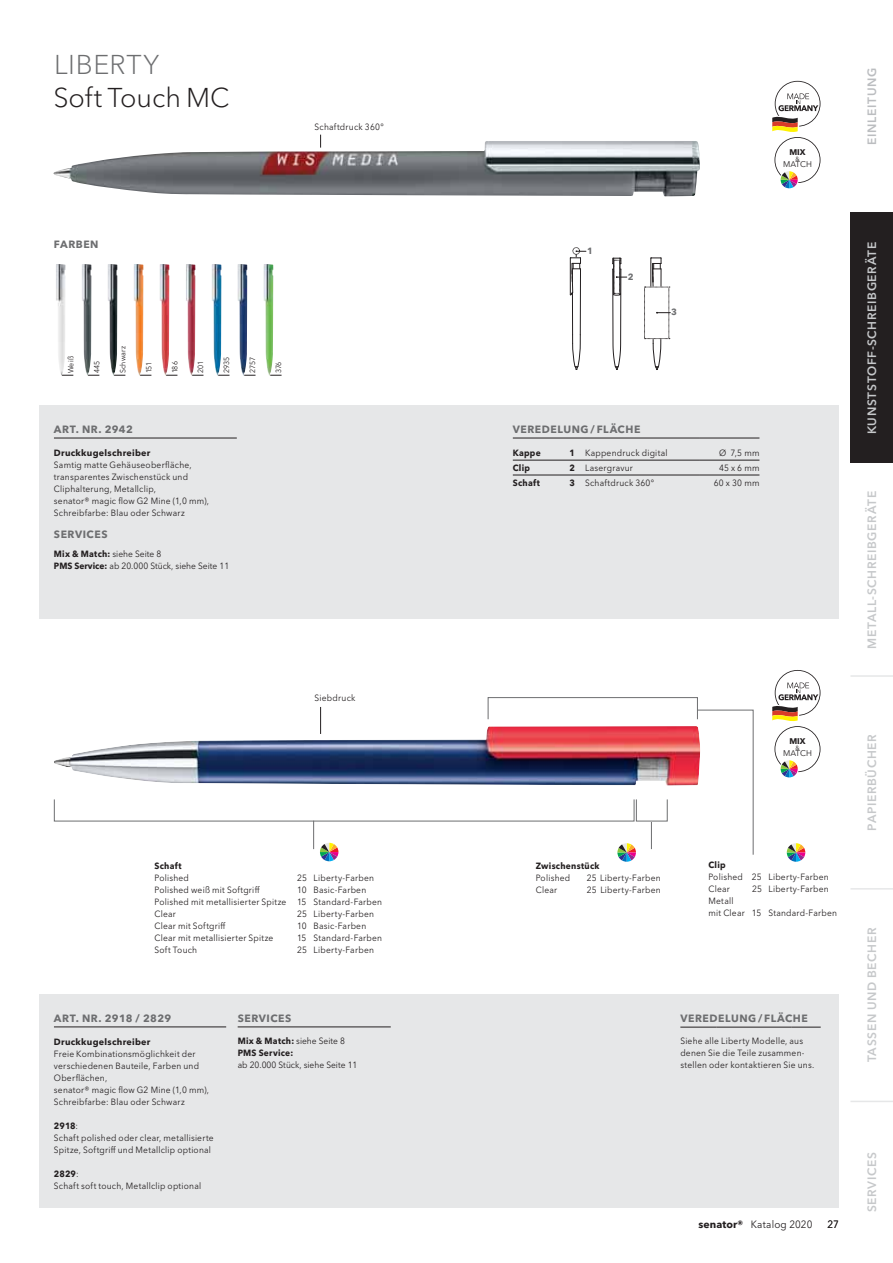
<style>
.page{position:relative;width:893px;height:1263px;background:#fff}
.page>*{position:absolute;margin:0;border:0;box-sizing:border-box;transform-origin:0 0}
.t1{font:300 27px "Avenir Next W1 G";letter-spacing:-.005em;color:#231f20}
.t2{font:300 27px "Avenir Next W1 G";letter-spacing:.025em;color:#6d6e70}
.t3{font:600 12px "Avenir Next W1 G";letter-spacing:.055em;color:#c6c8ca}
.t4{font:600 12px "Avenir Next W1 G";letter-spacing:.055em;color:#bbbdc0}
.t5{font:700 10.5px "Avenir Next W1 G";letter-spacing:.05em;color:#6d6e70}
.t6{font:10.5px "Avenir Next W1 G";letter-spacing:.02em;color:#231f20;scale:.94 1}
.t7{font:700 10.5px "Avenir Next W1 G";letter-spacing:.03em;color:#6d6e70}
.t8{font:9px/12px "Avenir Next W1 G";letter-spacing:.025em;color:#231f20;scale:.94 1}
.t9{font:9px/12px "Avenir Next W1 G";color:#231f20;scale:.94 1}
.t10{font:700 9px/12px "Avenir Next W1 G";letter-spacing:.03em;color:#231f20;scale:.94 1}
.t11{font:700 9px "Avenir Next W1 G";letter-spacing:.03em;color:#231f20}
.t12{font:700 9px "Avenir Next W1 G";color:#6d6e70}
.t13{font:8.25px "Avenir Next W1 G";letter-spacing:-.015em;color:#231f20}
.t14{font:700 8.25px "Avenir Next W1 G";color:#231f20}
.t15{font:7.5px "Avenir Next W1 G";letter-spacing:.015em;color:#231f20;scale:.94 1}
.t16{font:6px "Avenir Next W1 G";color:#231f20}
.s1{font-weight:700}
.s2{font-weight:400}
</style>
<div class="page">
<div style="left:39px;top:405px;width:800px;height:214px;background:#e6e7e8"></div>
<div style="left:39px;top:994px;width:800px;height:214px;background:#e6e7e8"></div>
<img style="left:56px;top:264px;width:10px;height:112px">
<img style="left:82px;top:264px;width:9px;height:112px">
<img style="left:108px;top:264px;width:9px;height:112px">
<img style="left:134px;top:264px;width:9px;height:112px">
<img style="left:160px;top:264px;width:9px;height:112px">
<img style="left:186px;top:264px;width:9px;height:112px">
<img style="left:212px;top:264px;width:9px;height:112px">
<img style="left:238px;top:264px;width:9px;height:112px">
<img style="left:264px;top:264px;width:9px;height:112px">
<svg style="left:270px;top:375px;width:12px;height:1px"></svg>
<img style="left:53px;top:141px;width:647px;height:55px">
<svg style="left:320px;top:843px;width:18px;height:18px"></svg>
<svg style="left:787px;top:843px;width:18px;height:19px"></svg>
<svg style="left:617px;top:843px;width:19px;height:19px"></svg>
<img style="left:54px;top:726px;width:643px;height:60px">
<svg style="left:313px;top:821px;width:1px;height:28px"></svg>
<div style="left:636px;top:799px;width:32px;height:22px;border:1px solid #6d6e70"></div>
<div style="left:488px;top:697px;width:210px;height:23px;border:1px solid #6d6e70"></div>
<svg style="left:651px;top:822px;width:1px;height:27px"></svg>
<svg style="left:697px;top:709px;width:57px;height:146px"></svg>
<svg style="left:772px;top:81px;width:48px;height:107px"></svg>
<svg style="left:772px;top:670px;width:48px;height:107px"></svg>
<svg style="left:320px;top:135px;width:1px;height:13px"></svg>
<svg style="left:320px;top:707px;width:1px;height:27px"></svg>
<svg style="left:572px;top:335px;width:8px;height:35px"></svg>
<hr style="left:572px;top:293px;width:1px;height:42px;background:#231f20">
<hr style="left:580px;top:269px;width:1px;height:66px;background:#231f20">
<svg style="left:612px;top:258px;width:15px;height:112px"></svg>
<div style="left:573px;top:247px;width:7px;height:8px;border:1px dashed #231f20;border-radius:50%"></div>
<svg style="left:570px;top:251px;width:16px;height:44px"></svg>
<svg style="left:644px;top:258px;width:26px;height:112px"></svg>
<hr style="left:513px;top:438px;width:187px;height:1px;background:#231f20">
<hr style="left:700px;top:438px;width:59px;height:1px;background:#231f20">
<hr style="left:513px;top:460px;width:187px;height:1px;background:#231f20">
<hr style="left:700px;top:460px;width:59px;height:1px;background:#231f20">
<hr style="left:513px;top:475px;width:187px;height:1px;background:#231f20">
<hr style="left:700px;top:475px;width:59px;height:1px;background:#231f20">
<hr style="left:54px;top:438px;width:183px;height:1px;background:#231f20">
<hr style="left:54px;top:1027px;width:172px;height:1px;background:#231f20">
<hr style="left:238px;top:1027px;width:153px;height:1px;background:#231f20">
<hr style="left:680px;top:1027px;width:37px;height:1px;background:#231f20">
<hr style="left:717px;top:1027px;width:75px;height:1px;background:#231f20">
<svg style="left:792px;top:1027px;width:29px;height:1px"></svg>
<hr style="left:850px;top:675px;width:43px;height:2px;background:#e6e7e8">
<hr style="left:850px;top:1101px;width:43px;height:1px;background:#e6e7e8">
<hr style="left:850px;top:888px;width:43px;height:2px;background:#e6e7e8">
<div style="left:850px;top:213px;width:43px;height:250px;background:#231f20"></div>
<h1 class="t2" style="left:54px;top:54px;width:107px">LIBERTY</h1>
<h1 class="t1" style="left:53px;top:86px;width:178px">Soft Touch MC</h1>
<p class="t8" style="left:315px;top:121px;width:75px">Schaftdruck 360°</p>
<p class="t5" style="left:54px;top:240px;width:46px">FARBEN</p>
<p class="t15" style="left:68px;top:373px;width:20px;rotate:-90deg">Weiß</p>
<p class="t15" style="left:120px;top:373px;width:31px;rotate:-90deg">Schwarz</p>
<p class="t15" style="left:94px;top:373px;width:15px;rotate:-90deg">445</p>
<p class="t15" style="left:146px;top:373px;width:14px;rotate:-90deg">151</p>
<p class="t15" style="left:171px;top:373px;width:15px;rotate:-90deg">186</p>
<p class="t15" style="left:197px;top:373px;width:15px;rotate:-90deg">201</p>
<p class="t15" style="left:223px;top:373px;width:19px;rotate:-90deg">2935</p>
<p class="t15" style="left:249px;top:373px;width:19px;rotate:-90deg">2757</p>
<p class="t15" style="left:275px;top:373px;width:14px;rotate:-90deg">376</p>
<p class="t5" style="left:54px;top:425px;width:80px">ART. NR. 2942</p>
<p class="t11" style="left:54px;top:449px;width:98px">Druckkugelschreiber</p>
<p class="t8" style="left:54px;top:459px;width:166px">Samtig matte Gehäuseoberfläche, transparentes Zwischenstück und Cliphalterung, Metallclip,<br>senator® magic flow G2 Mine (1,0 mm), Schreibfarbe: Blau oder Schwarz</p>
<p class="t5" style="left:54px;top:530px;width:55px">SERVICES</p>
<p class="t9" style="left:54px;top:548px;width:188px"><span class="s1">Mix &amp; Match:</span> siehe Seite 8<br><span class="s1">PMS Service:</span> ab 20.000 Stück, siehe Seite 11</p>
<p class="t8" style="left:315px;top:693px;width:45px">Siebdruck</p>
<p class="t10" style="left:155px;top:861px;width:30px">Schaft</p>
<p class="t8" style="left:155px;top:873px;width:38px">Polished</p>
<p class="t8" style="left:297px;top:873px;width:83px">25 Liberty-Farben</p>
<p class="t8" style="left:155px;top:885px;width:113px">Polished weiß mit Softgriff</p>
<p class="t8" style="left:155px;top:885px;width:244px;text-indent:143px">10 Basic-Farben<br>Polished mit metallisierter Spitze 15 Standard-Farben<br>Clear</p>
<p class="t8" style="left:297px;top:909px;width:83px">25 Liberty-Farben</p>
<p class="t8" style="left:155px;top:921px;width:77px">Clear mit Softgriff</p>
<p class="t8" style="left:297px;top:921px;width:75px">10 Basic-Farben</p>
<p class="t8" style="left:155px;top:933px;width:128px">Clear mit metallisierter Spitze</p>
<p class="t8" style="left:297px;top:933px;width:92px">15 Standard-Farben</p>
<p class="t8" style="left:155px;top:945px;width:47px">Soft Touch</p>
<p class="t8" style="left:297px;top:945px;width:83px">25 Liberty-Farben</p>
<p class="t7" style="left:54px;top:1014px;width:119px">ART. NR. 2918 / 2829</p>
<p class="t5" style="left:238px;top:1014px;width:55px">SERVICES</p>
<p class="t11" style="left:54px;top:1038px;width:98px">Druckkugelschreiber</p>
<p class="t8" style="left:54px;top:1048px;width:166px">Freie Kombinationsmöglichkeit der verschiedenen Bauteile, Farben und<br>Oberflächen,<br>senator® magic flow G2 Mine (1,0 mm),<br>Schreibfarbe: Blau oder Schwarz</p>
<p class="t8" style="left:54px;top:1120px;width:171px"><span class="s1">2918</span>:<br>Schaft polished oder clear, metallisierte<br>Spitze, Softgriff und Metallclip optional</p>
<p class="t8" style="left:54px;top:1168px;width:158px"><span class="s1">2829</span>:<br>Schaft soft touch, Metallclip optional</p>
<p class="t10" style="left:238px;top:1036px;width:116px">Mix &amp; Match: <span class="s2">siehe Seite 8<br></span>PMS Service:</p>
<p class="t9" style="left:238px;top:1060px;width:129px">ab 20.000 Stück, siehe Seite 11</p>
<p class="t12" style="left:587px;top:247px;width:7px">1</p>
<p class="t12" style="left:628px;top:273px;width:7px">2</p>
<p class="t12" style="left:671px;top:308px;width:7px">3</p>
<p class="t14" style="left:789px;top:149px;width:18px">MIX</p>
<p class="t16" style="left:795px;top:156px;width:6px">&amp;</p>
<p class="t13" style="left:783px;top:161px;width:30px">MATCH</p>
<p class="t5" style="left:513px;top:425px;width:129px">VEREDELUNG / FLÄCHE</p>
<p class="t10" style="left:513px;top:448px;width:31px">Kappe</p>
<p class="t8" style="left:570px;top:448px;width:106px"><span class="s1">1</span> Kappendruck digital</p>
<p class="t8" style="left:719px;top:448px;width:44px">Ø 7,5 mm</p>
<p class="t10" style="left:513px;top:463px;width:20px">Clip</p>
<p class="t8" style="left:570px;top:463px;width:69px"><span class="s1">2</span> Lasergravur</p>
<p class="t8" style="left:719px;top:463px;width:45px">45 x 6 mm</p>
<p class="t10" style="left:513px;top:478px;width:30px">Schaft</p>
<p class="t8" style="left:570px;top:478px;width:91px"><span class="s1">3</span> Schaftdruck 360°</p>
<p class="t8" style="left:714px;top:478px;width:50px">60 x 30 mm</p>
<h2 class="t4" style="left:865px;top:145px;width:78px;rotate:-90deg">EINLEITUNG</h2>
<h2 class="t3" style="left:865px;top:434px;width:194px;rotate:-90deg">KUNSTSTOFF-SCHREIBGERÄTE</h2>
<h2 class="t3" style="left:865px;top:649px;width:159px;rotate:-90deg">METALL-SCHREIBGERÄTE</h2>
<p class="t14" style="left:789px;top:738px;width:18px">MIX</p>
<p class="t16" style="left:795px;top:745px;width:6px">&amp;</p>
<p class="t13" style="left:783px;top:750px;width:30px">MATCH</p>
<p class="t10" style="left:536px;top:860px;width:69px">Zwischenstück</p>
<p class="t8" style="left:536px;top:873px;width:38px">Polished</p>
<p class="t8" style="left:587px;top:873px;width:80px">25 Liberty-Farben</p>
<p class="t8" style="left:536px;top:885px;width:24px">Clear</p>
<p class="t8" style="left:587px;top:885px;width:80px">25 Liberty-Farben</p>
<p class="t10" style="left:708px;top:860px;width:20px">Clip</p>
<p class="t8" style="left:708px;top:872px;width:130px">Polished 25 Liberty-Farben<br>Clear</p>
<p class="t8" style="left:752px;top:884px;width:83px">25 Liberty-Farben</p>
<p class="t8" style="left:708px;top:896px;width:138px">Metall<br>mit Clear 15 Standard-Farben</p>
<p class="t5" style="left:680px;top:1014px;width:129px">VEREDELUNG / FLÄCHE</p>
<p class="t8" style="left:680px;top:1036px;width:144px">Siehe alle Liberty Modelle, aus denen Sie die Teile zusammen&shy;stellen oder kontaktieren Sie uns.</p>
<h2 class="t3" style="left:865px;top:831px;width:98px;rotate:-90deg">PAPIERBÜCHER</h2>
<h2 class="t3" style="left:865px;top:1062px;width:136px;rotate:-90deg">TASSEN UND BECHER</h2>
<p class="t6" style="left:698px;top:1220px;width:123px"><span class="s1">senator®</span> Katalog 2020</p>
<p class="t6" style="left:827px;top:1220px;width:14px">27</p>
<h2 class="t3" style="left:865px;top:1212px;width:62px;rotate:-90deg">SERVICES</h2>
</div>
